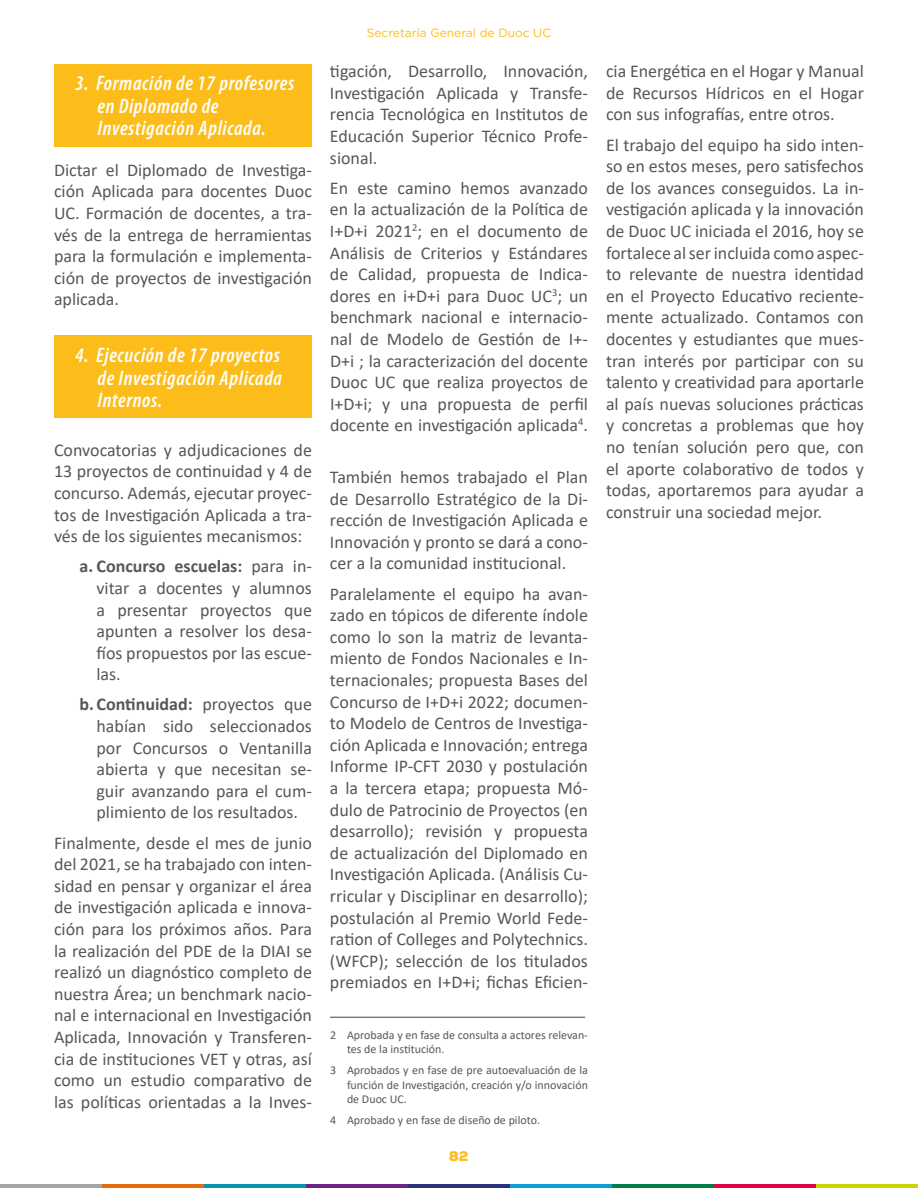
<style>
.page{position:relative;width:918px;height:1188px;background:#fff}
.page>*{position:absolute;margin:0;border:0;box-sizing:border-box;transform-origin:0 0}
.t1{font:italic 600 condensed 21px/22.5px "Myriad Pro";letter-spacing:.03em;color:#fff}
.t2{font:18px/21.6px "Calibri";color:#575756;text-align:justify}
.t3{font:900 13.5px "Nexa Rust Sans";color:#fcbd1b}
.t4{font:12px/14.4px "Calibri";color:#575756}
.t5{font:12px "Gotham";color:#fcbd1b}
.s1{font-weight:700}
</style>
<div class="page">
<hr style="left:0;top:1185px;width:102px;height:3px;background:#a2a5a7">
<hr style="left:102px;top:1185px;width:102px;height:3px;background:#e26c0e">
<hr style="left:204px;top:1185px;width:102px;height:3px;background:#0894a9">
<hr style="left:306px;top:1185px;width:102px;height:3px;background:#6f2380">
<hr style="left:408px;top:1185px;width:102px;height:3px;background:#2a317b">
<hr style="left:510px;top:1185px;width:102px;height:3px;background:#0f9cd8">
<hr style="left:612px;top:1185px;width:102px;height:3px;background:#007e48">
<hr style="left:714px;top:1185px;width:102px;height:3px;background:#dc0647">
<hr style="left:816px;top:1185px;width:102px;height:3px;background:#cad506">
<hr style="left:330px;top:1017px;width:255px;height:1px;background:#575756">
<div style="left:54px;top:64px;width:258px;height:83px;background:#fcbd1b"></div>
<div style="left:54px;top:335px;width:258px;height:83px;background:#fcbd1b"></div>
<p class="t1" style="left:97px;top:72px;width:198px;text-indent:-22px">3. Formación de 17 profesores en Diplomado de<br>Investigación Aplicada.</p>
<p class="t2" style="left:54px;top:159px;width:259px">Dictar el Diplomado de Investiga&shy;ción Aplicada para docentes Duoc UC. Formación de docentes, a tra&shy;vés de la entrega de herramientas para la formulación e implementa&shy;ción de proyectos de investigación aplicada.</p>
<p class="t1" style="left:97px;top:344px;width:186px;text-align:justify;text-indent:-22px">4. Ejecución de 17 proyectos de Investigación Aplicada Internos.</p>
<p class="t2" style="left:54px;top:439px;width:260px">Convocatorias y adjudicaciones de 13 proyectos de continuidad y 4 de concurso. Además, ejecutar proyec&shy;tos de Investigación Aplicada a tra&shy;vés de los siguientes mecanismos:</p>
<p class="t2" style="left:97px;top:555px;width:217px;text-indent:-17px"><span class="s1">a. Concurso escuelas:</span> para in&shy;vitar a docentes y alumnos a presentar proyectos que apunten a resolver los desa&shy;fíos propuestos por las escue&shy;las.</p>
<p class="t2" style="left:97px;top:693px;width:217px;text-indent:-17px"><span class="s1">b. Continuidad:</span> proyectos que habían sido seleccionados por Concursos o Ventanilla abierta y que necesitan se&shy;guir avanzando para el cum&shy;plimiento de los resultados.</p>
<p class="t2" style="left:54px;top:831px;width:260px">Finalmente, desde el mes de junio del 2021, se ha trabajado con inten&shy;sidad en pensar y organizar el área de investigación aplicada e innova&shy;ción para los próximos años. Para la realización del PDE de la DIAI se realizó un diagnóstico completo de nuestra Área; un benchmark nacio&shy;nal e internacional en Investigación Aplicada, Innovación y Transferen&shy;cia de instituciones VET y otras, así como un estudio comparativo de las políticas orientadas a la Inves-</p>
<p class="t5" style="left:367px;top:25px;width:186px">Secretaría General de Duoc UC</p>
<p class="t2" style="left:330px;top:60px;width:260px">tigación, Desarrollo, Innovación, Investigación Aplicada y Transfe&shy;rencia Tecnológica en Institutos de Educación Superior Técnico Profe&shy;sional.</p>
<p class="t2" style="left:330px;top:177px;width:260px">En este camino hemos avanzado en la actualización de la Política de I+D+i 2021<sup>2</sup>; en el documento de Análisis de Criterios y Estándares de Calidad, propuesta de Indica&shy;dores en i+D+i para Duoc UC<sup>3</sup>; un benchmark nacional e internacio&shy;nal de Modelo de Gestión de I+- D+i ; la caracterización del docente Duoc UC que realiza proyectos de I+D+i; y una propuesta de perfil docente en investigación aplicada<sup>4</sup>.</p>
<p class="t2" style="left:330px;top:466px;width:260px">También hemos trabajado el Plan de Desarrollo Estratégico de la Di&shy;rección de Investigación Aplicada e Innovación y pronto se dará a cono&shy;cer a la comunidad institucional.</p>
<p class="t2" style="left:330px;top:582px;width:260px">Paralelamente el equipo ha avan&shy;zado en tópicos de diferente índole como lo son la matriz de levanta&shy;miento de Fondos Nacionales e In&shy;ternacionales; propuesta Bases del Concurso de I+D+i 2022; documen&shy;to Modelo de Centros de Investiga&shy;ción Aplicada e Innovación; entrega Informe IP-CFT 2030 y postulación a la tercera etapa; propuesta Mó&shy;dulo de Patrocinio de Proyectos (en desarrollo); revisión y propuesta de actualización del Diplomado en Investigación Aplicada. (Análisis Cu&shy;rricular y Disciplinar en desarrollo); postulación al Premio World Fede&shy;ration of Colleges and Polytechnics. (WFCP); selección de los titulados premiados en I+D+i; fichas Eficien-</p>
<p class="t4" style="left:347px;top:1027px;width:242px;text-indent:-17px">2 Aprobada y en fase de consulta a actores relevan&shy;tes de la institución.</p>
<p class="t4" style="left:347px;top:1063px;width:242px;text-align:justify;text-indent:-17px">3 Aprobados y en fase de pre autoevaluación de la función de Investigación, creación y/o innovación de Duoc UC.</p>
<p class="t4" style="left:330px;top:1113px;width:212px">4 Aprobado y en fase de diseño de piloto.</p>
<p class="t3" style="left:449px;top:1147px;width:21px">82</p>
<p class="t2" style="left:606px;top:60px;width:260px">cia Energética en el Hogar y Manual de Recursos Hídricos en el Hogar con sus infografías, entre otros.</p>
<p class="t2" style="left:606px;top:133px;width:260px">El trabajo del equipo ha sido inten&shy;so en estos meses, pero satisfechos de los avances conseguidos. La in&shy;vestigación aplicada y la innovación de Duoc UC iniciada el 2016, hoy se fortalece al ser incluida como aspec&shy;to relevante de nuestra identidad en el Proyecto Educativo reciente&shy;mente actualizado. Contamos con docentes y estudiantes que mues&shy;tran interés por participar con su talento y creatividad para aportarle al país nuevas soluciones prácticas y concretas a problemas que hoy no tenían solución pero que, con el aporte colaborativo de todos y todas, aportaremos para ayudar a construir una sociedad mejor.</p>
</div>
